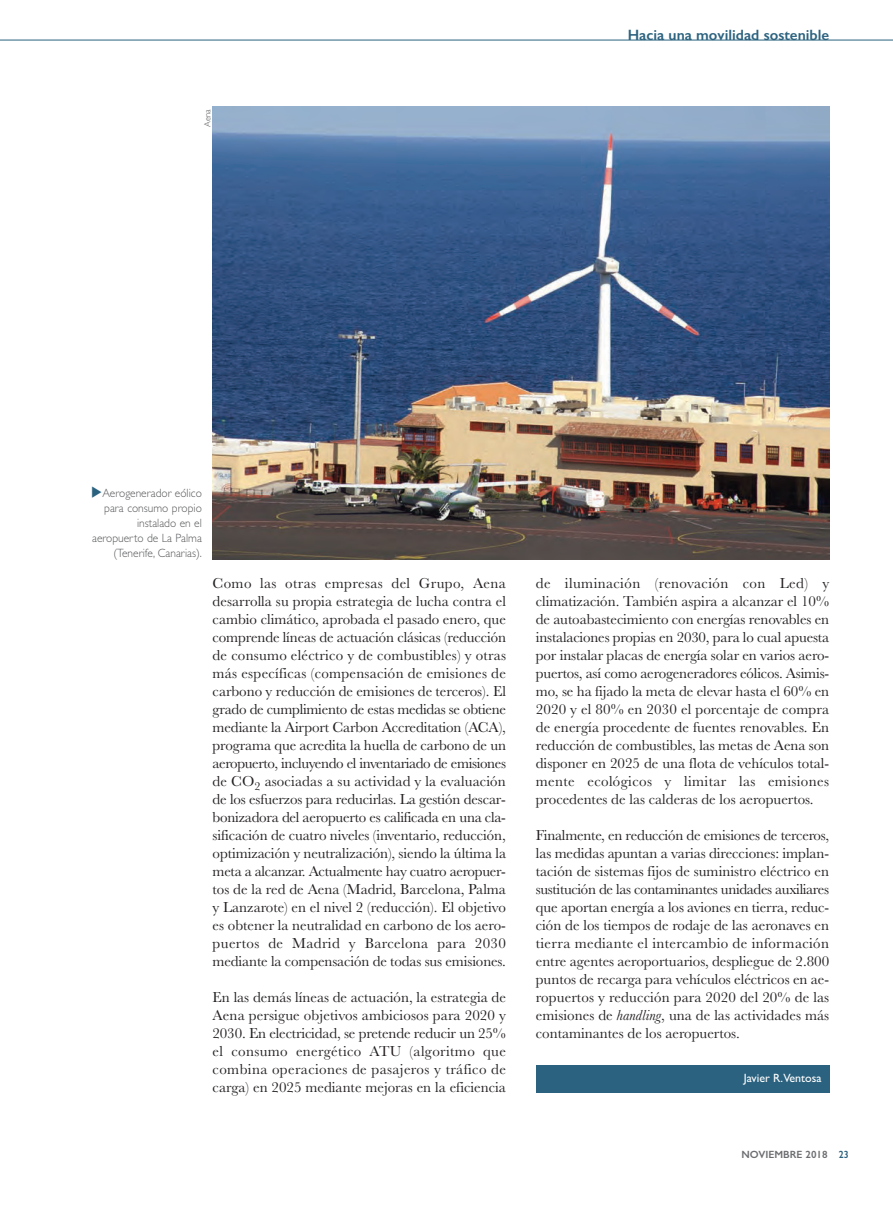
<style>
.page{position:relative;width:893px;height:1212px;background:#fff}
.page>*{position:absolute;margin:0;border:0;box-sizing:border-box;transform-origin:0 0}
.t1{font:15px/18px "Baskerville";color:#231f20;text-align:justify}
.t2{font:600 15px "Gill Sans";color:#2b627f}
.t3{font:300 12px/15px "Gill Sans";color:#57585a;text-align:right;scale:.95 1}
.t4{font:12px "Gill Sans";color:#fff}
.t5{font:600 10.5px "Gill Sans";color:#6c6d70}
.t6{font:300 9px "Gill Sans";color:#57585a;scale:.95 1}
.s1{color:#2b627f}
.s2{font-style:italic}
</style>
<div class="page">
<hr style="left:0;top:40px;width:893px;height:1px;background:#2b627f">
<div style="left:536px;top:1066px;width:293px;height:27px;background:#2b627f"></div>
<img style="left:213px;top:106px;width:616px;height:453px">
<p class="t6" style="left:202px;top:127px;width:20px;rotate:-90deg">Aena</p>
<p class="t2" style="left:628px;top:26px;width:203px">Hacia una movilidad sostenible</p>
<p class="t3" style="left:91px;top:485px;width:118px"><span class="s1">◆</span>Aerogenerador eólico para consumo propio instalado en el aeropuerto de La Palma (Tenerife, Canarias).</p>
<p class="t1" style="left:213px;top:574px;width:295px">Como las otras empresas del Grupo, Aena desarrolla su propia estrategia de lucha contra el cambio climático, aprobada el pasado enero, que comprende líneas de actuación clásicas (reducción de consumo eléctrico y de combustibles) y otras más específicas (compensación de emisiones de carbono y reducción de emisiones de terceros). El grado de cumplimiento de estas medidas se obtiene mediante la Airport Carbon Accreditation (ACA), programa que acredita la huella de carbono de un aeropuerto, incluyendo el inventariado de emisiones de CO<sub>2</sub> asociadas a su actividad y la evaluación de los esfuerzos para reducirlas. La gestión descar&shy;bonizadora del aeropuerto es calificada en una cla&shy;sificación de cuatro niveles (inventario, reducción, optimización y neutralización), siendo la última la meta a alcanzar. Actualmente hay cuatro aeropuer&shy;tos de la red de Aena (Madrid, Barcelona, Palma y Lanzarote) en el nivel 2 (reducción). El objetivo es obtener la neutralidad en carbono de los aero&shy;puertos de Madrid y Barcelona para 2030 mediante la compensación de todas sus emisiones.</p>
<p class="t1" style="left:213px;top:988px;width:295px">En las demás líneas de actuación, la estrategia de Aena persigue objetivos ambiciosos para 2020 y 2030. En electricidad, se pretende reducir un 25% el consumo energético ATU (algoritmo que combina operaciones de pasajeros y tráfico de carga) en 2025 mediante mejoras en la eficiencia</p>
<p class="t1" style="left:536px;top:574px;width:295px">de iluminación (renovación con Led) y climatización. También aspira a alcanzar el 10% de autoabastecimiento con energías renovables en instalaciones propias en 2030, para lo cual apuesta por instalar placas de energía solar en varios aero&shy;puertos, así como aerogeneradores eólicos. Asimis&shy;mo, se ha fijado la meta de elevar hasta el 60% en 2020 y el 80% en 2030 el porcentaje de compra de energía procedente de fuentes renovables. En reducción de combustibles, las metas de Aena son disponer en 2025 de una flota de vehículos total&shy;mente ecológicos y limitar las emisiones procedentes de las calderas de los aeropuertos.</p>
<p class="t1" style="left:536px;top:826px;width:295px">Finalmente, en reducción de emisiones de terceros, las medidas apuntan a varias direcciones: implan&shy;tación de sistemas fijos de suministro eléctrico en sustitución de las contaminantes unidades auxiliares que aportan energía a los aviones en tierra, reduc&shy;ción de los tiempos de rodaje de las aeronaves en tierra mediante el intercambio de información entre agentes aeroportuarios, despliegue de 2.800 puntos de recarga para vehículos eléctricos en ae&shy;ropuertos y reducción para 2020 del 20% de las emisiones de <span class="s2">handling</span>, una de las actividades más contaminantes de los aeropuertos.</p>
<p class="t4" style="left:744px;top:1071px;width:79px">Javier R.Ventosa</p>
<p class="t5" style="left:741px;top:1149px;width:109px">NOVIEMBRE 2018 <span class="s1">23</span></p>
</div>
